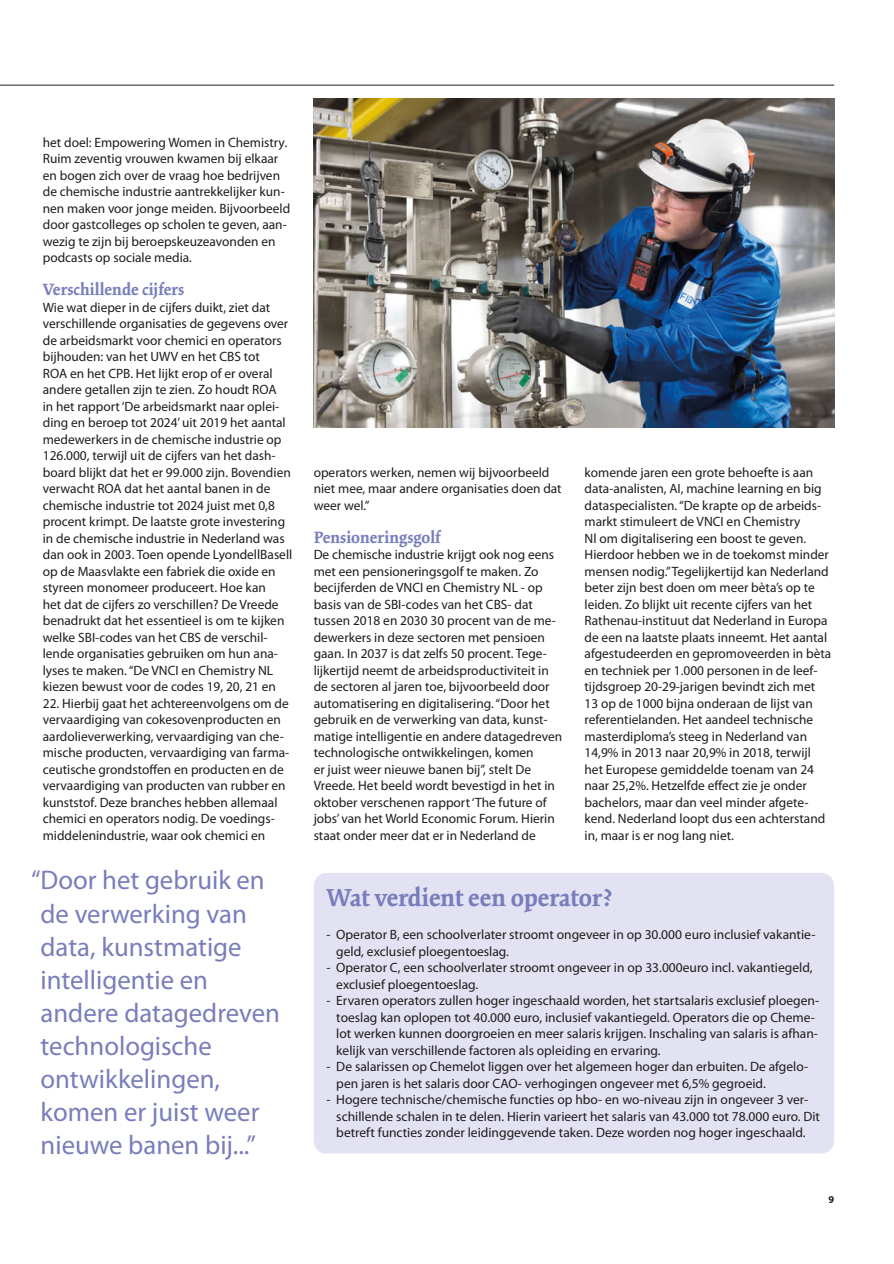
<style>
.page{position:relative;width:894px;height:1264px;background:#fff}
.page>*{position:absolute;margin:0;border:0;box-sizing:border-box;transform-origin:0 0}
.t1{font:27px/33px "Myriad Pro";color:#797dbb}
.t2{font:700 27px "Kinesis Std";color:#797dbb}
.t3{font:700 18px "Kinesis Std";color:#797dbb}
.t4{font:13.5px/16.5px "Myriad Pro";color:#1d1d1b}
.t5{font:700 10.5px "Myriad Pro";color:#1d1d1b}
</style>
<div class="page">
<div style="left:313px;top:872px;width:521px;height:281px;background:#e3e2f3;border-radius:13px"></div>
<img style="left:313px;top:98px;width:521px;height:329px">
<hr style="left:0;top:85px;width:834px;height:1px;background:#1d1d1b">
<p class="t4" style="left:43px;top:134px;width:249px">het doel: Empowering Women in Chemistry.<br>Ruim zeventig vrouwen kwamen bij elkaar en bogen zich over de vraag hoe bedrijven de chemische industrie aantrekkelijker kun&shy;nen maken voor jonge meiden. Bijvoorbeeld door gastcolleges op scholen te geven, aan&shy;wezig te zijn bij beroepskeuzeavonden en podcasts op sociale media.</p>
<h2 class="t3" style="left:43px;top:279px;width:143px">Verschillende cijfers</h2>
<p class="t4" style="left:43px;top:299px;width:251px">Wie wat dieper in de cijfers duikt, ziet dat verschillende organisaties de gegevens over de arbeidsmarkt voor chemici en operators bijhouden: van het UWV en het CBS tot<br>ROA en het CPB. Het lijkt erop of er overal andere getallen zijn te zien. Zo houdt ROA<br>in het rapport ‘De arbeidsmarkt naar oplei&shy;ding en beroep tot 2024’ uit 2019 het aantal medewerkers in de chemische industrie op 126.000, terwijl uit de cijfers van het dash&shy;board blijkt dat het er 99.000 zijn. Bovendien verwacht ROA dat het aantal banen in de chemische industrie tot 2024 juist met 0,8 procent krimpt. De laatste grote investering in de chemische industrie in Nederland was dan ook in 2003. Toen opende LyondellBasell op de Maasvlakte een fabriek die oxide en styreen monomeer produceert. Hoe kan<br>het dat de cijfers zo verschillen? De Vreede benadrukt dat het essentieel is om te kijken welke SBI-codes van het CBS de verschil&shy;lende organisaties gebruiken om hun ana&shy;lyses te maken. “De VNCI en Chemistry NL kiezen bewust voor de codes 19, 20, 21 en</p>
<p class="t4" style="left:43px;top:695px;width:248px">22. Hierbij gaat het achtereenvolgens om de vervaardiging van cokesovenproducten en aardolieverwerking, vervaardiging van che&shy;mische producten, vervaardiging van farma&shy;ceutische grondstoffen en producten en de vervaardiging van producten van rubber en kunststof. Deze branches hebben allemaal chemici en operators nodig. De voedings&shy;middelenindustrie, waar ook chemici en</p>
<h1 class="t1" style="left:41px;top:863px;width:241px;text-indent:-9px">“Door het gebruik en de verwerking van data, kunstmatige intelligentie en andere datagedreven technologische ontwikkelingen, komen er juist weer nieuwe banen bij...”</h1>
<p class="t4" style="left:313px;top:464px;width:249px">operators werken, nemen wij bijvoorbeeld niet mee, maar andere organisaties doen dat weer wel.”</p>
<h2 class="t3" style="left:313px;top:526px;width:128px">Pensioneringsgolf</h2>
<p class="t4" style="left:313px;top:546px;width:250px">De chemische industrie krijgt ook nog eens met een pensioneringsgolf te maken. Zo becijferden de VNCI en Chemistry NL - op basis van de SBI-codes van het CBS- dat tussen 2018 en 2030 30 procent van de me&shy;dewerkers in deze sectoren met pensioen gaan. In 2037 is dat zelfs 50 procent. Tege&shy;lijkertijd neemt de arbeidsproductiviteit in de sectoren al jaren toe, bijvoorbeeld door automatisering en digitalisering. “Door het gebruik en de verwerking van data, kunst&shy;matige intelligentie en andere datagedreven technologische ontwikkelingen, komen<br>er juist weer nieuwe banen bij”, stelt De Vreede. Het beeld wordt bevestigd in het in oktober verschenen rapport ‘The future of jobs’ van het World Economic Forum. Hierin staat onder meer dat er in Nederland de</p>
<p class="t4" style="left:584px;top:464px;width:248px">komende jaren een grote behoefte is aan data-analisten, AI, machine learning en big dataspecialisten. “De krapte op de arbeids&shy;markt stimuleert de VNCI en Chemistry<br>Nl om digitalisering een boost te geven.<br>Hierdoor hebben we in de toekomst minder mensen nodig.” Tegelijkertijd kan Nederland beter zijn best doen om meer bèta’s op te leiden. Zo blijkt uit recente cijfers van het Rathenau-instituut dat Nederland in Europa de een na laatste plaats inneemt. Het aantal afgestudeerden en gepromoveerden in bèta en techniek per 1.000 personen in de leef&shy;tijdsgroep 20-29-jarigen bevindt zich met 13 op de 1000 bijna onderaan de lijst van referentielanden. Het aandeel technische masterdiploma’s steeg in Nederland van 14,9% in 2013 naar 20,9% in 2018, terwijl het Europese gemiddelde toenam van 24 naar 25,2%. Hetzelfde effect zie je onder bachelors, maar dan veel minder afgete&shy;kend. Nederland loopt dus een achterstand in, maar is er nog lang niet.</p>
<h1 class="t2" style="left:326px;top:881px;width:288px">Wat verdient een operator?</h1>
<p class="t4" style="left:336px;top:926px;width:480px;text-indent:-10px">- Operator B, een schoolverlater stroomt ongeveer in op 30.000 euro inclusief vakantie&shy;geld, exclusief ploegentoeslag.</p>
<p class="t4" style="left:336px;top:959px;width:478px;text-indent:-10px">- Operator C, een schoolverlater stroomt ongeveer in op 33.000euro incl. vakantiegeld, exclusief ploegentoeslag.</p>
<p class="t4" style="left:336px;top:992px;width:484px;text-indent:-10px">- Ervaren operators zullen hoger ingeschaald worden, het startsalaris exclusief ploegen&shy;toeslag kan oplopen tot 40.000 euro, inclusief vakantiegeld. Operators die op Cheme&shy;lot werken kunnen doorgroeien en meer salaris krijgen. Inschaling van salaris is afhan&shy;kelijk van verschillende factoren als opleiding en ervaring.</p>
<p class="t4" style="left:336px;top:1058px;width:473px;text-indent:-10px">- De salarissen op Chemelot liggen over het algemeen hoger dan erbuiten. De afgelo&shy;pen jaren is het salaris door CAO- verhogingen ongeveer met 6,5% gegroeid.</p>
<p class="t4" style="left:336px;top:1091px;width:485px;text-indent:-10px">- Hogere technische/chemische functies op hbo- en wo-niveau zijn in ongeveer 3 ver&shy;schillende schalen in te delen. Hierin varieert het salaris van 43.000 tot 78.000 euro. Dit betreft functies zonder leidinggevende taken. Deze worden nog hoger ingeschaald.</p>
<p class="t5" style="left:828px;top:1193px;width:7px">9</p>
</div>
